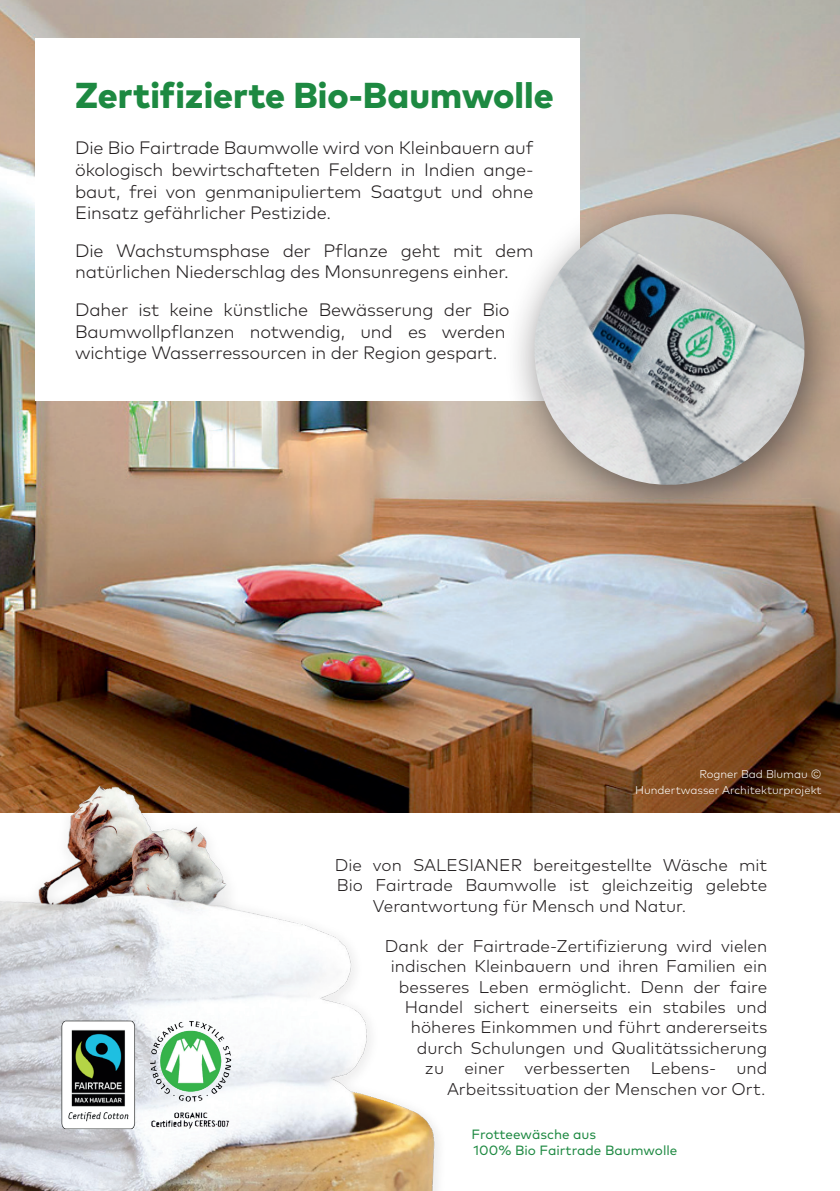
<style>
.page{position:relative;width:840px;height:1191px;background:#fff}
.page>*{position:absolute;margin:0;border:0;box-sizing:border-box;transform-origin:0 0}
.t1{font:800 36px "Mark Pro";color:#1d8941}
.t2{font:300 18px/21.6px "Mark Pro";letter-spacing:-.01em;color:#231f20}
.t3{font:300 17px/20.4px "Mark Pro";color:#231f20;text-align:right}
.t4{font:13.4px/16.2px "Mark Pro";color:#1d8941}
.t5{font:300 11.2px/15px "Mark Pro";color:#fff;text-align:right}
</style>
<div class="page">
<img style="left:0;top:0;width:839px;height:812px">
<img style="left:0;top:778px;width:461px;height:413px">
<div style="left:35px;top:38px;width:544px;height:363px;background:#fff"></div>
<img style="left:136px;top:1005px;width:107px;height:139px">
<img style="left:53px;top:1012px;width:90px;height:129px">
<div style="left:503px;top:187px;width:336px;height:342px;background:#231f20;opacity:.59"></div>
<img style="left:515px;top:214px;width:308px;height:290px">
<h1 class="t1" style="left:75px;top:67px;width:479px">Zertifizierte Bio-Baumwolle</h1>
<p class="t2" style="left:75px;top:136px;width:459px;text-align:justify">Die Bio Fairtrade Baumwolle wird von Kleinbauern auf ökologisch bewirtschafteten Feldern in Indien ange&shy;baut, frei von genmanipuliertem Saatgut und ohne Einsatz gefährlicher Pestizide.</p>
<p class="t2" style="left:75px;top:238px;width:459px">Die Wachstumsphase der Pflanze geht mit dem natürlichen Niederschlag des Monsunregens einher.</p>
<p class="t2" style="left:75px;top:297px;width:435px">Daher ist keine künstliche Bewässerung der Bio<br>Baumwollpflanzen notwendig, und es werden wichtige Wasserressourcen in der Region gespart.</p>
<p class="t5" style="left:635px;top:766px;width:188px">Rogner Bad Blumau ©<br>Hundertwasser Architekturprojekt</p>
<p class="t3" style="left:334px;top:853px;width:433px">Die von SALESIANER bereitgestellte Wäsche mit</p>
<p class="t3" style="left:336px;top:873px;width:431px">Bio Fairtrade Baumwolle ist gleichzeitig gelebte</p>
<p class="t3" style="left:373px;top:894px;width:314px">Verantwortung für Mensch und Natur.</p>
<p class="t3" style="left:385px;top:934px;width:384px">Dank der Fairtrade-Zertifizierung wird vielen indischen Kleinbauern und ihren Familien ein besseres Leben ermöglicht. Denn der faire Handel sichert einerseits ein stabiles und höheres Einkommen und führt andererseits durch Schulungen und Qualitätssicherung<br>zu einer verbesserten Lebens- und Arbeitssituation der Menschen vor Ort.</p>
<p class="t4" style="left:471px;top:1125px;width:207px">Frotteewäsche aus<br>100% Bio Fairtrade Baumwolle</p>
</div>
